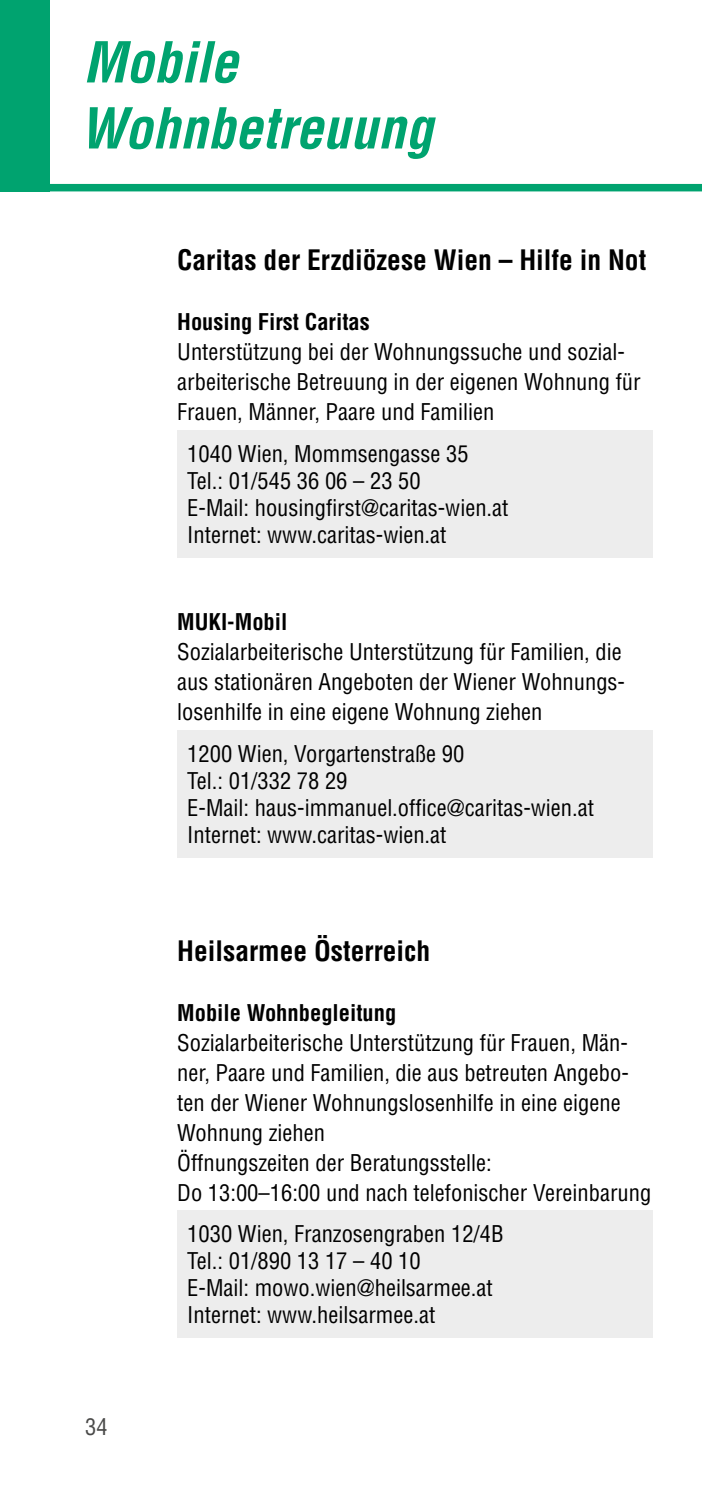
<style>
.page{position:relative;width:702px;height:1489px;background:#fff}
.page>*{position:absolute;margin:0;border:0;box-sizing:border-box;transform-origin:0 0}
.t1{font:italic 700 condensed 55px/66px "Helvetica LT Std";color:#00a36f}
.t2{font:700 condensed 27.5px "Helvetica LT Std";color:#000}
.t3{font:condensed 22.5px/30px "Helvetica LT Std";color:#000}
.t4{font:700 condensed 22.5px "Helvetica LT Std";color:#000}
.t5{font:condensed 22.5px "Helvetica LT Std";color:#4a4a49}
</style>
<div class="page">
<div style="left:0;top:184px;width:702px;height:7px;background:#00a36f"></div>
<div style="left:0;top:0;width:50px;height:191px;background:#00a36f"></div>
<div style="left:177px;top:430px;width:475px;height:128px;background:#ededed"></div>
<div style="left:177px;top:730px;width:475px;height:128px;background:#ededed"></div>
<div style="left:177px;top:1210px;width:475px;height:128px;background:#ededed"></div>
<h1 class="t1" style="left:80px;top:30px;width:354px">Mobile<br>Wohnbetreuung</h1>
<p class="t2" style="left:177px;top:243px;width:470px">Caritas der Erzdiözese Wien – Hilfe in Not</p>
<p class="t4" style="left:177px;top:308px;width:194px">Housing First Caritas</p>
<p class="t3" style="left:177px;top:337px;width:465px">Unterstützung bei der Wohnungssuche und sozial&shy;arbeiterische Betreuung in der eigenen Wohnung für<br>Frauen, Männer, Paare und Familien</p>
<p class="t3" style="left:187px;top:440px;width:323px;line-height:27px">1040 Wien, Mommsengasse 35<br>Tel.: 01/545 36 06 – 23 50<br>E-Mail: housingfirst@caritas-wien.at<br>Internet: www.caritas-wien.at</p>
<p class="t4" style="left:177px;top:608px;width:112px">MUKI-Mobil</p>
<p class="t3" style="left:177px;top:637px;width:449px">Sozialarbeiterische Unterstützung für Familien, die aus stationären Angeboten der Wiener Wohnungs&shy;losenhilfe in eine eigene Wohnung ziehen</p>
<p class="t3" style="left:187px;top:740px;width:408px;line-height:27px">1200 Wien, Vorgartenstraße 90<br>Tel.: 01/332 78 29<br>E-Mail: haus-immanuel.office@caritas-wien.at Internet: www.caritas-wien.at</p>
<p class="t2" style="left:177px;top:933px;width:254px">Heilsarmee Österreich</p>
<p class="t5" style="left:85px;top:1412px;width:24px">34</p>
<p class="t4" style="left:177px;top:998px;width:220px">Mobile Wohnbegleitung</p>
<p class="t3" style="left:177px;top:1027px;width:475px">Sozialarbeiterische Unterstützung für Frauen, Män&shy;ner, Paare und Familien, die aus betreuten Angebo&shy;ten der Wiener Wohnungslosenhilfe in eine eigene Wohnung ziehen<br>Öffnungszeiten der Beratungsstelle:<br>Do 13:00–16:00 und nach telefonischer Vereinbarung</p>
<p class="t3" style="left:187px;top:1220px;width:318px;line-height:27px">1030 Wien, Franzosengraben 12/4B<br>Tel.: 01/890 13 17 – 40 10<br>E-Mail: mowo.wien@heilsarmee.at<br>Internet: www.heilsarmee.at</p>
</div>
